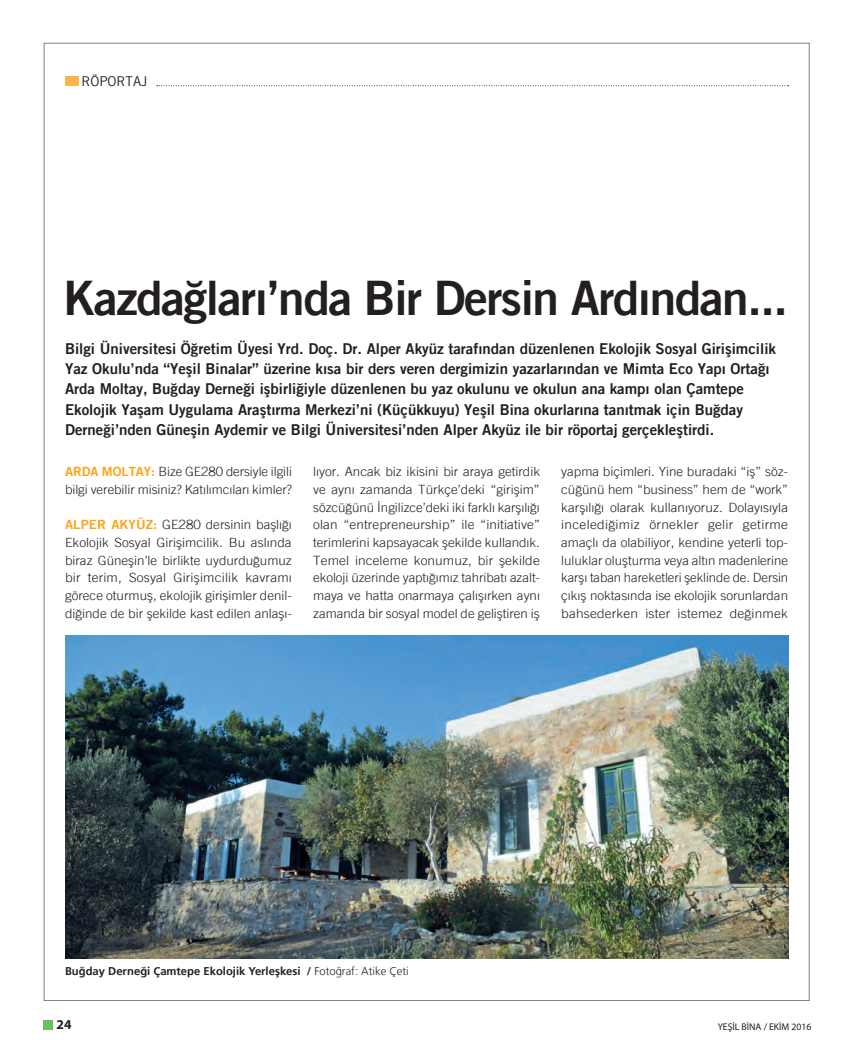
<style>
.page{position:relative;width:851px;height:1064px;background:#fff}
.page>*{position:absolute;margin:0;border:0;box-sizing:border-box;transform-origin:0 0}
.t1{font:47.7px "Trade Gothic TR Bold Two";letter-spacing:-.03em;color:#231f20}
.spot{font:15px/20.2px "Trade Gothic TR Bold Two";color:#231f20}
.t2{font:13.5px "Trade Gothic TR";color:#231f20}
.t3{font:700 13.5px "Myriad Pro";color:#231f20}
.metin{font:300 12.75px/17.7px "Trade Gothic TR";color:#231f20;text-align:justify;scale:1.05 1}
.metin-2{font:300 12.75px/17.7px "Trade Gothic TR";color:#231f20}
.resimalti{font:700 11.25px "Frutiger TR";color:#231f20}
.t4{font:9.75px "Myriad Pro";color:#231f20}
.s1{font-family:"Trade Gothic TR Bold Two";font-weight:400;color:#f9a51b}
.s2{font-weight:300}
</style>
<div class="page">
<div style="left:44px;top:1020px;width:9px;height:9px;background:#6bc067"></div>
<div style="left:65px;top:76px;width:13px;height:10px;background:#fcb54c"></div>
<svg style="left:157px;top:85px;width:632px;height:1px"></svg>
<hr style="left:44px;top:43px;width:765px;height:1px;background:#808285">
<hr style="left:44px;top:1000px;width:765px;height:1px;background:#808285">
<hr style="left:809px;top:43px;width:1px;height:958px;background:#808285">
<img style="left:65px;top:635px;width:723px;height:323px">
<hr style="left:44px;top:43px;width:1px;height:958px;background:#808285">
<p class="t2" style="left:81px;top:73px;width:68px">RÖPORTAJ</p>
<p class="t1" style="left:64px;top:269px;width:726px">Kazdağları’nda Bir Dersin Ardından...</p>
<p class="spot" style="left:65px;top:338px;width:712px">Bilgi Üniversitesi Öğretim Üyesi Yrd. Doç. Dr. Alper Akyüz tarafından düzenlenen Ekolojik Sosyal Girişimcilik Yaz Okulu’nda “Yeşil Binalar” üzerine kısa bir ders veren dergimizin yazarlarından ve Mimta Eco Yapı Ortağı Arda Moltay, Buğday Derneği işbirliğiyle düzenlenen bu yaz okulunu ve okulun ana kampı olan Çamtepe Ekolojik Yaşam Uygulama Araştırma Merkezi’ni (Küçükkuyu) Yeşil Bina okurlarına tanıtmak için Buğday Derneği’nden Güneşin Aydemir ve Bilgi Üniversitesi’nden Alper Akyüz ile bir röportaj gerçekleştirdi.</p>
<p class="metin-2" style="left:65px;top:463px;width:228px"><span class="s1">ARDA MOLTAY:</span> Bize GE280 dersiyle ilgili bilgi verebilir misiniz? Katılımcıları kimler?</p>
<p class="metin" style="left:65px;top:516px;width:218px"><span class="s1">ALPER AKYÜZ:</span> GE280 dersinin başlığı Ekolojik Sosyal Girişimcilik. Bu aslında biraz Güneşin’le birlikte uydurduğumuz bir terim, Sosyal Girişimcilik kavramı görece oturmuş, ekolojik girişimler denil&shy;diğinde de bir şekilde kast edilen anlaşı-</p>
<p class="metin" style="left:313px;top:463px;width:218px">lıyor. Ancak biz ikisini bir araya getirdik ve aynı zamanda Türkçe’deki “girişim” sözcüğünü İngilizce’deki iki farklı karşılığı olan “entrepreneurship” ile “initiative” terimlerini kapsayacak şekilde kullandık.<br>Temel inceleme konumuz, bir şekilde ekoloji üzerinde yaptığımız tahribatı azalt&shy;maya ve hatta onarmaya çalışırken aynı zamanda bir sosyal model de geliştiren iş</p>
<p class="metin" style="left:561px;top:463px;width:218px">yapma biçimleri. Yine buradaki “iş” söz&shy;cüğünü hem “business” hem de “work” karşılığı olarak kullanıyoruz. Dolayısıyla incelediğimiz örnekler gelir getirme amaçlı da olabiliyor, kendine yeterli top&shy;luluklar oluşturma veya altın madenlerine karşı taban hareketleri şeklinde de. Dersin çıkış noktasında ise ekolojik sorunlardan bahsederken ister istemez değinmek</p>
<p class="resimalti" style="left:65px;top:964px;width:345px">Buğday Derneği Çamtepe Ekolojik Yerleşkesi / <span class="s2">Fotoğraf: Atike Çeti</span></p>
<p class="t3" style="left:57px;top:1016px;width:16px">24</p>
<p class="t4" style="left:718px;top:1020px;width:95px">YEŞİL BİNA / EKİM 2016</p>
</div>
